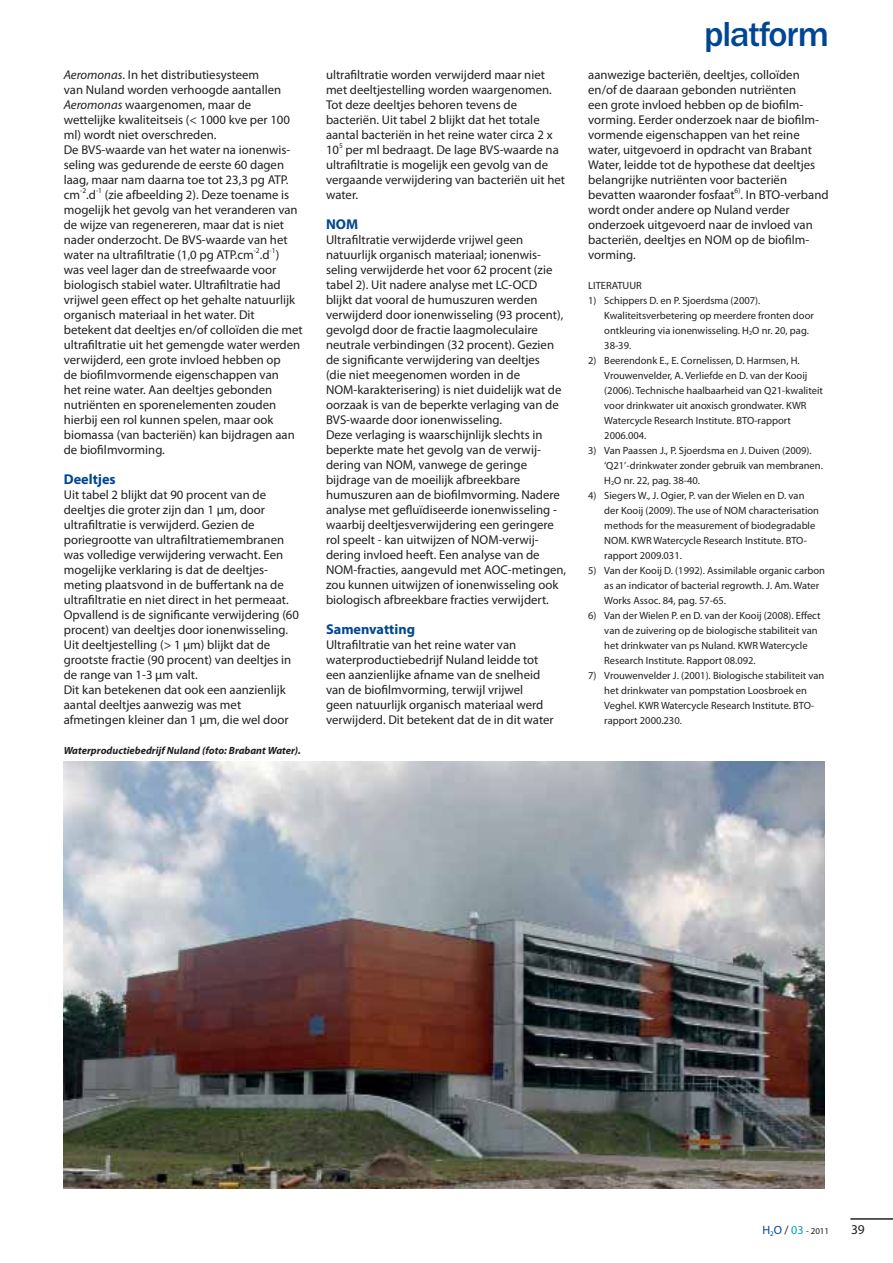
<style>
.page{position:relative;width:893px;height:1263px;background:#fff}
.page>*{position:absolute;margin:0;border:0;box-sizing:border-box;transform-origin:0 0}
.t1{font:500 36px "ITC Franklin Gothic Std";letter-spacing:-.03em;color:#004693}
.t2{font:700 14.25px "Myriad Pro";color:#004693}
.t3{font:13.5px "Myriad Pro";color:#231f20}
.t4{font:12.75px/15px "Myriad Pro";color:#231f20}
.t5{font:10.5px/15px "Myriad Pro";color:#231f20}
.t6{font:italic 700 10.5px "Myriad Pro";color:#231f20}
.t7{font:9px "Myriad Pro";color:#231f20}
.t8{font:7.35px "Myriad Pro";color:#231f20}
.s1{font-style:italic}
.s2{font-size:12px;color:#004693}
.s3{font-size:12px}
.s4{font-size:12px;color:#00a2b1}
</style>
<div class="page">
<hr style="left:850px;top:1219px;width:43px;height:1px;background:#231f20">
<img style="left:64px;top:761px;width:761px;height:427px">
<p class="t4" style="left:64px;top:68px;width:228px"><span class="s1">Aeromonas</span>. In het distributiesysteem<br>van Nuland worden verhoogde aantallen <span class="s1">Aeromonas</span> waargenomen, maar de wettelijke kwaliteitseis (&lt; 1000 kve per 100 ml) wordt niet overschreden.<br>De BVS-waarde van het water na ionenwis&shy;seling was gedurende de eerste 60 dagen laag, maar nam daarna toe tot 23,3 pg ATP. cm<sup>-2</sup>.d</p>
<p class="t8" style="left:96px;top:188px;width:8px">-1</p>
<p class="t4" style="left:64px;top:188px;width:235px;text-indent:41px">(zie afbeelding 2). Deze toename is mogelijk het gevolg van het veranderen van de wijze van regenereren, maar dat is niet nader onderzocht. De BVS-waarde van het water na ultrafiltratie (1,0 pg ATP.cm<sup>-2</sup>.d</p>
<p class="t8" style="left:270px;top:248px;width:8px">-1</p>
<p class="t4" style="left:64px;top:248px;width:240px;text-indent:212px">) was veel lager dan de streefwaarde voor biologisch stabiel water. Ultrafiltratie had vrijwel geen effect op het gehalte natuurlijk organisch materiaal in het water. Dit betekent dat deeltjes en/of colloïden die met ultrafiltratie uit het gemengde water werden verwijderd, een grote invloed hebben op<br>de biofilmvormende eigenschappen van<br>het reine water. Aan deeltjes gebonden nutriënten en sporenelementen zouden hierbij een rol kunnen spelen, maar ook biomassa (van bacteriën) kan bijdragen aan de biofilmvorming.</p>
<p class="t2" style="left:64px;top:474px;width:53px">Deeltjes</p>
<p class="t4" style="left:64px;top:488px;width:237px">Uit tabel 2 blijkt dat 90 procent van de deeltjes die groter zijn dan 1 μm, door ultrafiltratie is verwijderd. Gezien de poriegrootte van ultrafiltratiemembranen was volledige verwijdering verwacht. Een mogelijke verklaring is dat de deeltjes&shy;meting plaatsvond in de buffertank na de ultrafiltratie en niet direct in het permeaat.<br>Opvallend is de significante verwijdering (60 procent) van deeltjes door ionenwisseling.<br>Uit deeltjestelling (&gt; 1 μm) blijkt dat de grootste fractie (90 procent) van deeltjes in de range van 1-3 μm valt.<br>Dit kan betekenen dat ook een aanzienlijk aantal deeltjes aanwezig was met afmetingen kleiner dan 1 μm, die wel door</p>
<p class="t6" style="left:64px;top:746px;width:239px">Waterproductiebedrijf Nuland (foto: Brabant Water).</p>
<p class="t4" style="left:326px;top:68px;width:241px">ultrafiltratie worden verwijderd maar niet met deeltjestelling worden waargenomen.<br>Tot deze deeltjes behoren tevens de bacteriën. Uit tabel 2 blijkt dat het totale aantal bacteriën in het reine water circa 2 x 10<sup>5</sup> per ml bedraagt. De lage BVS-waarde na ultrafiltratie is mogelijk een gevolg van de vergaande verwijdering van bacteriën uit het water.</p>
<p class="t2" style="left:326px;top:219px;width:34px">NOM</p>
<p class="t4" style="left:326px;top:233px;width:242px">Ultrafiltratie verwijderde vrijwel geen natuurlijk organisch materiaal; ionenwis&shy;seling verwijderde het voor 62 procent (zie tabel 2). Uit nadere analyse met LC-OCD blijkt dat vooral de humuszuren werden verwijderd door ionenwisseling (93 procent), gevolgd door de fractie laagmoleculaire neutrale verbindingen (32 procent). Gezien de significante verwijdering van deeltjes<br>(die niet meegenomen worden in de NOM-karakterisering) is niet duidelijk wat de oorzaak is van de beperkte verlaging van de BVS-waarde door ionenwisseling.<br>Deze verlaging is waarschijnlijk slechts in beperkte mate het gevolg van de verwij&shy;dering van NOM, vanwege de geringe bijdrage van de moeilijk afbreekbare humuszuren aan de biofilmvorming. Nadere analyse met gefluïdiseerde ionenwisseling - waarbij deeltjesverwijdering een geringere rol speelt - kan uitwijzen of NOM-verwij&shy;dering invloed heeft. Een analyse van de NOM-fracties, aangevuld met AOC-metingen, zou kunnen uitwijzen of ionenwisseling ook biologisch afbreekbare fracties verwijdert.</p>
<p class="t2" style="left:326px;top:624px;width:91px">Samenvatting</p>
<p class="t4" style="left:326px;top:638px;width:229px">Ultrafiltratie van het reine water van waterproductiebedrijf Nuland leidde tot een aanzienlijke afname van de snelheid van de biofilmvorming, terwijl vrijwel<br>geen natuurlijk organisch materiaal werd verwijderd. Dit betekent dat de in dit water</p>
<h1 class="t1" style="left:704px;top:20px;width:126px">platform</h1>
<p class="t4" style="left:588px;top:68px;width:242px">aanwezige bacteriën, deeltjes, colloïden en/of de daaraan gebonden nutriënten<br>een grote invloed hebben op de biofilm&shy;vorming. Eerder onderzoek naar de biofilm&shy;vormende eigenschappen van het reine water, uitgevoerd in opdracht van Brabant Water, leidde tot de hypothese dat deeltjes belangrijke nutriënten voor bacteriën bevatten waaronder fosfaat<sup>6)</sup>. In BTO-verband wordt onder andere op Nuland verder onderzoek uitgevoerd naar de invloed van bacteriën, deeltjes en NOM op de biofilm&shy;vorming.</p>
<p class="t5" style="left:588px;top:279px;width:55px">LITERATUUR</p>
<p class="t5" style="left:604px;top:294px;width:211px;text-indent:-16px">1) Schippers D. en P. Sjoerdsma (2007).<br>Kwaliteitsverbetering op meerdere fronten door ontkleuring via ionenwisseling. H<sub>2</sub>O nr. 20, pag.<br>38-39.</p>
<p class="t5" style="left:604px;top:354px;width:220px;text-indent:-16px">2) Beerendonk E., E. Cornelissen, D. Harmsen, H.<br>Vrouwenvelder, A. Verliefde en D. van der Kooij (2006). Technische haalbaarheid van Q21-kwaliteit voor drinkwater uit anoxisch grondwater. KWR Watercycle Research Institute. BTO-rapport 2006.004.</p>
<p class="t5" style="left:604px;top:444px;width:220px;text-indent:-16px">3) Van Paassen J., P. Sjoerdsma en J. Duiven (2009). ‘Q21’-drinkwater zonder gebruik van membranen.<br>H<sub>2</sub>O nr. 22, pag. 38-40.</p>
<p class="t5" style="left:604px;top:489px;width:216px;text-indent:-16px">4) Siegers W., J. Ogier, P. van der Wielen en D. van der Kooij (2009). The use of NOM characterisation methods for the measurement of biodegradable NOM. KWR Watercycle Research Institute. BTO&shy;rapport 2009.031.</p>
<p class="t5" style="left:604px;top:564px;width:222px;text-indent:-16px">5) Van der Kooij D. (1992). Assimilable organic carbon as an indicator of bacterial regrowth. J. Am. Water<br>Works Assoc. 84, pag. 57-65.</p>
<p class="t5" style="left:604px;top:609px;width:218px;text-indent:-16px">6) Van der Wielen P. en D. van der Kooij (2008). Effect van de zuivering op de biologische stabiliteit van het drinkwater van ps Nuland. KWR Watercycle Research Institute. Rapport 08.092.</p>
<p class="t5" style="left:604px;top:669px;width:222px;text-indent:-16px">7) Vrouwenvelder J. (2001). Biologische stabiliteit van het drinkwater van pompstation Loosbroek en Veghel. KWR Watercycle Research Institute. BTO&shy;rapport 2000.230.</p>
<p class="t7" style="left:762px;top:1227px;width:68px"><span class="s2">H</span><sub>2</sub><span class="s2">O</span> <span class="s3">/</span> <span class="s4">03</span> - 2011</p>
<p class="t3" style="left:851px;top:1224px;width:15px">39</p>
</div>
